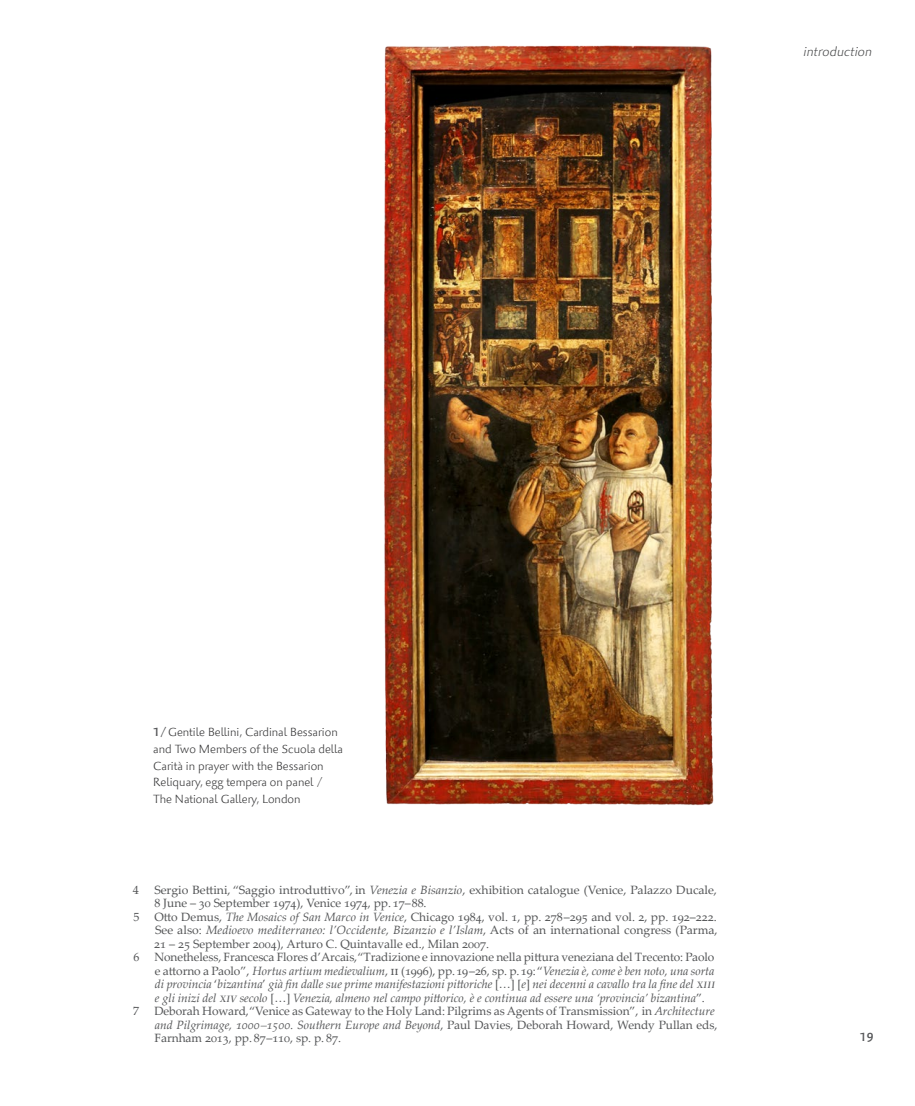
<style>
.page{position:relative;width:915px;height:1106px;background:#fff}
.page>*{position:absolute;margin:0;border:0;box-sizing:border-box;transform-origin:0 0}
.reviews_stranka{font:italic 300 13.5px "Palatino Sans Com";letter-spacing:.005em;color:#494a4b}
.t1{font:12px/13.5px "Palatino Linotype";letter-spacing:-.005em;color:#545557}
.t2{font:italic 12px/13.5px "Palatino Linotype";letter-spacing:-.005em;color:#545557;text-align:justify}
.t3{font:300 12px/16.5px "Palatino Sans Com";color:#383839}
.t4{font:500 12px "Palatino Sans Com";color:#57585a}
.s1{font-weight:500;color:#57585a}
.s2{font-style:italic}
.s3{font-style:normal}
.s4{font-style:normal;font-size:13.5px}
.s5{font-size:13.5px}
</style>
<div class="page">
<img style="left:384px;top:45px;width:330px;height:761px">
<p class="reviews_stranka" style="left:803px;top:43px;width:70px">introduction</p>
<p class="t3" style="left:153px;top:724px;width:191px"><span class="s1">1/</span>Gentile Bellini, Cardinal Bessarion and Two Members of the Scuola della Carità in prayer with the Bessarion Reliquary, egg tempera on panel / The National Gallery, London</p>
<p class="t1" style="left:133px;top:882px;width:8px">4</p>
<p class="t1" style="left:154px;top:882px;width:564px">Sergio Bettini, “Saggio introduttivo”, in <span class="s2">Venezia e Bisanzio</span>, exhibition catalogue (Venice, Palazzo Ducale,<br>8 June – 30 September 1974), Venice 1974, pp. 17– 88.</p>
<p class="t1" style="left:154px;top:909px;width:565px;text-align:justify;text-indent:-20px">5 Otto Demus, <span class="s2">The Mosaics of San Marco in Venice</span>, Chicago 1984, vol. 1, pp. 278 –295 and vol. 2, pp. 192–222.<br>See also: <span class="s2">Medioevo mediterraneo: l’Occidente, Bizanzio e l’Islam</span>, Acts of an international congress (Parma, 21 – 25 September 2004), Arturo C. Quintavalle ed., Milan 2007.</p>
<p class="t2" style="left:155px;top:949px;width:561px;text-indent:-21px"><span class="s3">6 Nonetheless, Francesca Flores d’Arcais, “Tradizione e innovazione nella pittura veneziana del Trecento: Paolo e attorno a Paolo”,</span> Hortus artium medievalium<span class="s3">,</span> <span class="s4">ii</span> <span class="s3">(1996), pp. 19 –26, sp. p. 19: “</span>Venezia è, come è ben noto, una sorta di provincia <span class="s3">‘</span>bizantina<span class="s3">’</span> già fin dalle sue prime manifestazioni pittoriche <span class="s3">[…] [</span>e<span class="s3">]</span> nei decenni a cavallo tra la fine del <span class="s5">xiii </span>e gli inizi del <span class="s5">xiv</span> secolo <span class="s3">[…]</span> Venezia, almeno nel campo pittorico, è e continua ad essere una ‘provincia’ bizantina<span class="s3">”.</span></p>
<p class="t1" style="left:133px;top:1003px;width:7px">7</p>
<p class="t1" style="left:154px;top:1003px;width:564px">Deborah Howard, “Venice as Gateway to the Holy Land: Pilgrims as Agents of Transmission”, in <span class="s2">Architecture and Pilgrimage, 1000 –1500. Southern Europe and Beyond</span>, Paul Davies, Deborah Howard, Wendy Pullan eds,<br>Farnham 2013, pp. 87–110, sp. p. 87.</p>
<p class="t4" style="left:859px;top:1029px;width:15px">19</p>
</div>
